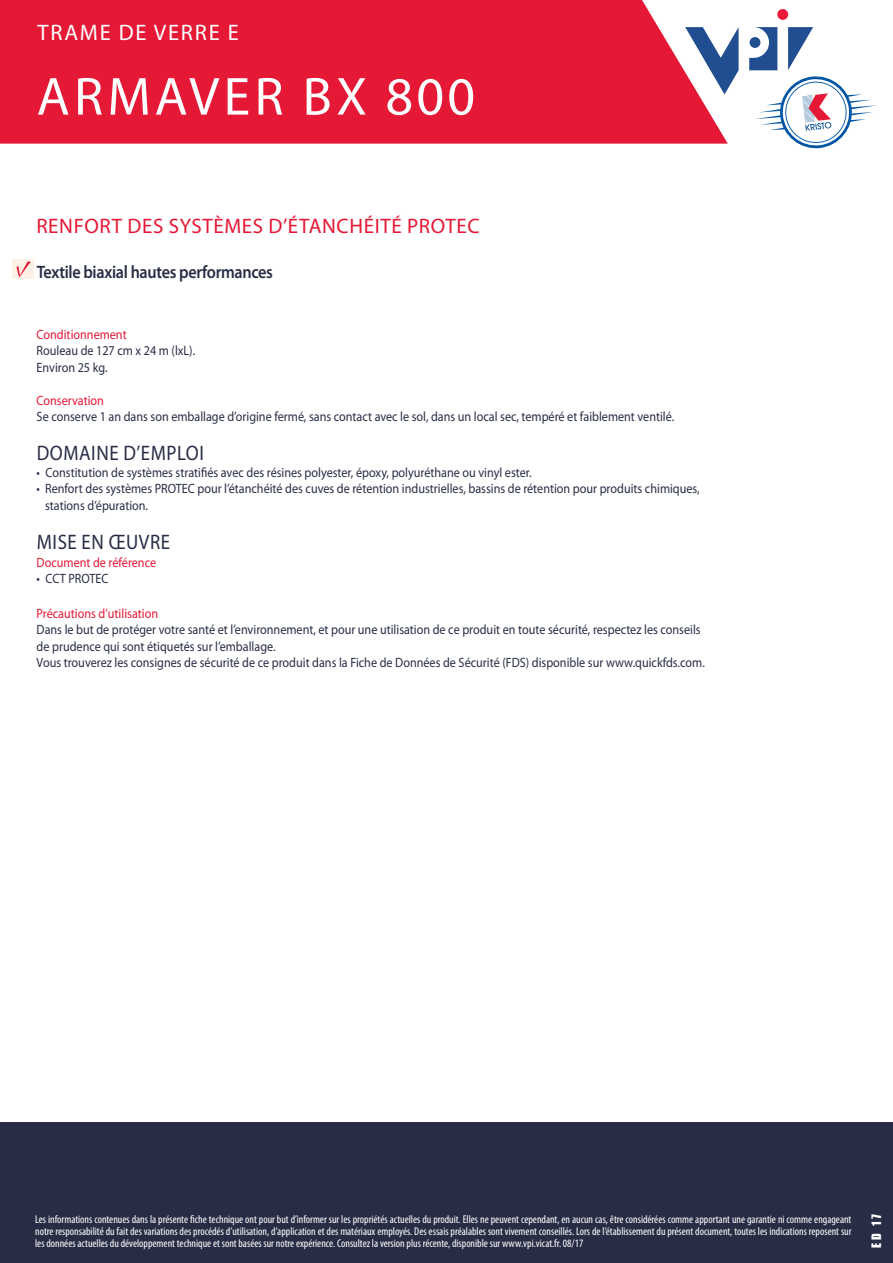
<style>
.page{position:relative;width:893px;height:1263px;background:#fff}
.page>*{position:absolute;margin:0;border:0;box-sizing:border-box;transform-origin:0 0}
.t1{font:54px "Myriad Pro";letter-spacing:.08em;color:#fff}
.t2{font:22.5px "Myriad Pro";letter-spacing:.08em;color:#fff}
.t3{font:21px "Myriad Pro";letter-spacing:.03em;color:#e51836}
.t4{font:21px "Myriad Pro";letter-spacing:.03em;color:#282d45;scale:.9 1}
.t5{font:600 18px "Myriad Pro";letter-spacing:-.02em;color:#282d45;scale:.9 1}
.t6{font:13.5px/16.5px "Myriad Pro";color:#282d45;scale:.9 1}
.t7{font:13.5px "Myriad Pro";color:#e51836;scale:.9 1}
.t8{font:12px "Impact";color:#fff}
.t9{font:condensed 11.25px/12px "Myriad Pro";color:#fff;text-align:justify}
</style>
<div class="page">
<div style="left:0;top:0;width:648px;height:144px;background:#e51836"></div>
<div style="left:0;top:1122px;width:893px;height:141px;background:#282d45"></div>
<svg style="left:648px;top:9px;width:229px;height:140px"></svg>
<div style="left:13px;top:259px;width:21px;height:20px;background:#fdf0e4"></div>
<svg style="left:17px;top:261px;width:14px;height:16px"></svg>
<h2 class="t2" style="left:37px;top:19px;width:203px">TRAME DE VERRE E</h2>
<h1 class="t1" style="left:37px;top:63px;width:440px">ARMAVER BX 800</h1>
<h3 class="t3" style="left:36px;top:213px;width:202px">RENFORT DES SYSTèmes</h3>
<h3 class="t3" style="left:269px;top:213px;width:213px">d’étanchéité PROTEC</h3>
<h3 class="t5" style="left:37px;top:260px;width:264px">Textile biaxial hautes performances</h3>
<p class="t7" style="left:37px;top:326px;width:102px">Conditionnement</p>
<p class="t6" style="left:37px;top:342px;width:178px">Rouleau de 127 cm x 24 m (lxL).<br>Environ 25 kg.</p>
<p class="t7" style="left:37px;top:392px;width:76px">Conservation</p>
<p class="t6" style="left:37px;top:408px;width:710px">Se conserve 1 an dans son emballage d’origine fermé, sans contact avec le sol, dans un local sec, tempéré et faiblement ventilé.</p>
<h3 class="t4" style="left:37px;top:440px;width:187px">Domaine d’emploi</h3>
<p class="t6" style="left:37px;top:464px;width:552px">• Constitution de systèmes stratifiés avec des résines polyester, époxy, polyuréthane ou vinyl ester.</p>
<p class="t6" style="left:45px;top:480px;width:729px;text-indent:-9px">• Renfort des systèmes PROTEC pour l’étanchéité des cuves de rétention industrielles, bassins de rétention pour produits chimiques, stations d’épuration.</p>
<h3 class="t4" style="left:37px;top:529px;width:150px">MISE EN ŒUVRE</h3>
<p class="t7" style="left:37px;top:554px;width:134px">Document de référence</p>
<p class="t6" style="left:37px;top:570px;width:81px">• CCT PROTEC</p>
<p class="t7" style="left:37px;top:605px;width:136px">Précautions d’utilisation</p>
<p class="t6" style="left:37px;top:621px;width:744px">Dans le but de protéger votre santé et l’environnement, et pour une utilisation de ce produit en toute sécurité, respectez les conseils de prudence qui sont étiquetés sur l’emballage.<br>Vous trouverez les consignes de sécurité de ce produit dans la Fiche de Données de Sécurité (FDS) disponible sur www.quickfds.com.</p>
<p class="t9" style="left:35px;top:1213px;width:818px">Les informations contenues dans la présente fiche technique ont pour but d’informer sur les propriétés actuelles du produit. Elles ne peuvent cependant, en aucun cas, être considérées comme apportant une garantie ni comme engageant notre responsabilité du fait des variations des procédés d’utilisation, d’application et des matériaux employés. Des essais préalables sont vivement conseillés. Lors de l’établissement du présent document, toutes les indications reposent sur les données actuelles du développement technique et sont basées sur notre expérience. Consultez la version plus récente, disponible sur www.vpi.vicat.fr. 08/17</p>
<p class="t8" style="left:867px;top:1247px;width:35px;rotate:-90deg">ED 17</p>
</div>
